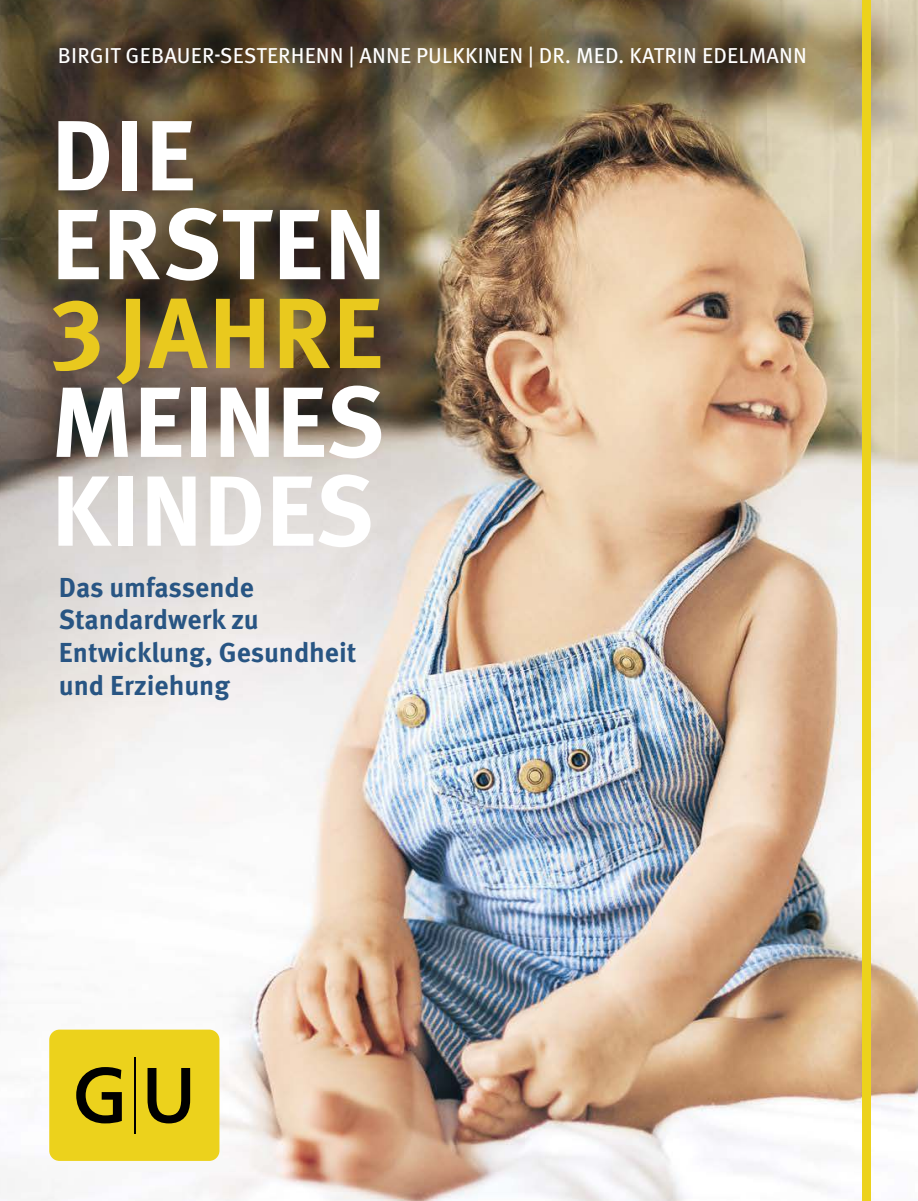
<style>
.page{position:relative;width:918px;height:1201px;background:#fff}
.page>*{position:absolute;margin:0;border:0;box-sizing:border-box;transform-origin:0 0}
.t1{font:700 99.58px/88.7px "Meta OT";color:#fff}
.t2{font:700 99.58px "Meta OT";letter-spacing:.01em;color:#e9c91e}
.t3{font:700 27.47px/32.6px "Meta OT";color:#285583}
.t4{font:21.53px "Meta OT";letter-spacing:.01em;color:#fff}
</style>
<div class="page">
<img style="left:0;top:0;width:918px;height:1200px">
<p class="t4" style="left:58px;top:47px;width:750px">BIRGIT GEBAUER-SESTERHENN | ANNE PULKKINEN | DR. MED. KATRIN EDELMANN</p>
<h1 class="t1" style="left:51px;top:113px;width:337px">DIE<br>ERSTEN</h1>
<h1 class="t2" style="left:50px;top:281px;width:334px">3 JAHRE</h1>
<h1 class="t1" style="left:51px;top:380px;width:335px">MEINES<br>KINDES</h1>
<p class="t3" style="left:59px;top:571px;width:299px">Das umfassende<br>Standardwerk zu<br>Entwicklung, Gesundheit und Erziehung</p>
</div>
